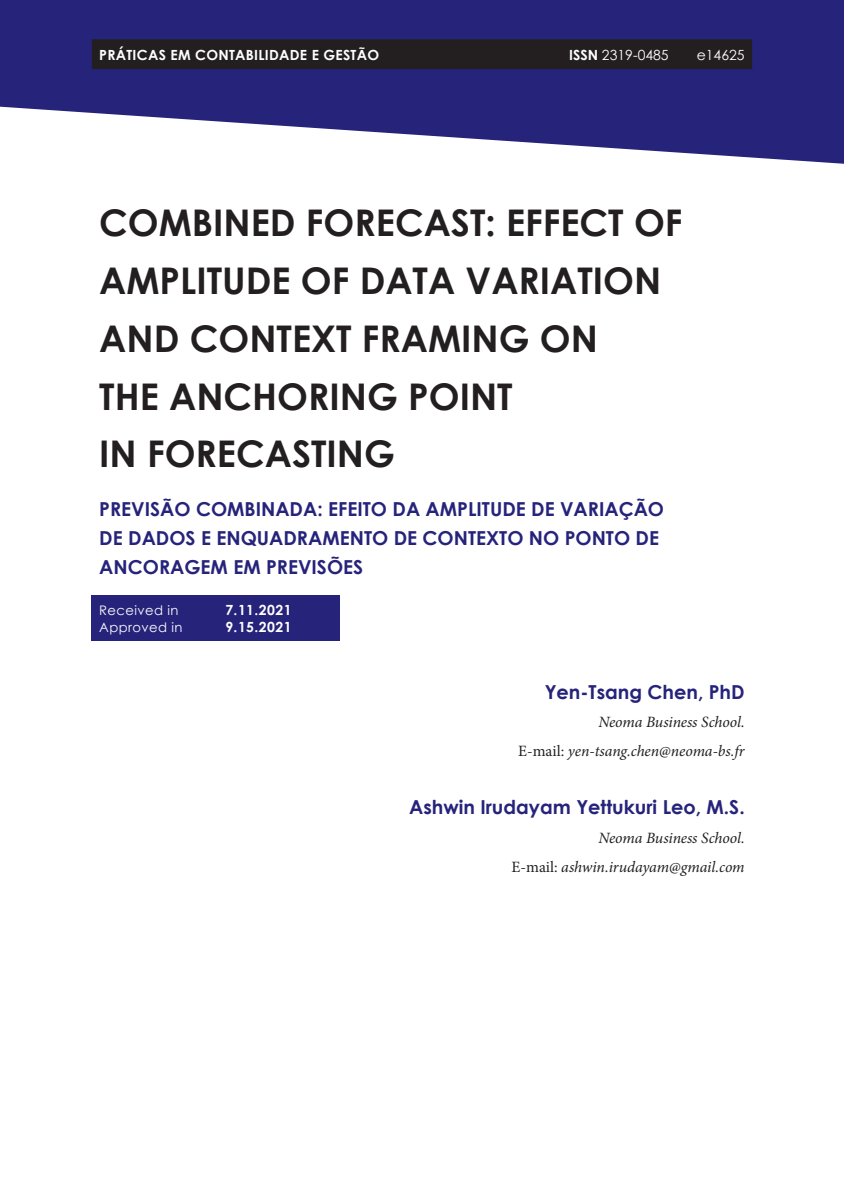
<style>
.page{position:relative;width:844px;height:1191px;background:#fff}
.page>*{position:absolute;margin:0;border:0;box-sizing:border-box;transform-origin:0 0}
.t1{font:700 36.75px/57.8px "Century Gothic";color:#231f20}
.t2{font:700 19.25px/28.9px "Century Gothic";color:#26237b}
.t3{font:italic 15.75px/28.9px "Minion Pro";letter-spacing:-.005em;color:#231f20;text-align:right}
.t4{font:700 14px "Century Gothic";letter-spacing:.02em;color:#fff}
.t5{font:14px "Century Gothic";color:#fff}
.t6{font:13.12px "Century Gothic";letter-spacing:.03em;color:#fff}
.s1{font-weight:700}
.s2{font-style:normal}
</style>
<div class="page">
<svg style="left:0;top:0;width:843px;height:164px;fill:#26237b"></svg>
<div style="left:92px;top:39px;width:660px;height:30px;background:#231f20"></div>
<div style="left:92px;top:595px;width:248px;height:46px;background:#26237b"></div>
<p class="t4" style="left:99px;top:44px;width:281px">PRÁTICAS EM CONTABILIDADE E GESTÃO</p>
<p class="t5" style="left:569px;top:45px;width:101px"><span class="s1">ISSN</span> 2319-0485</p>
<p class="t5" style="left:696px;top:45px;width:49px">e14625</p>
<h1 class="t1" style="left:99px;top:192px;width:584px">COMBINED FORECAST: EFFECT OF<br>AMPLITUDE OF DATA VARIATION<br>AND CONTEXT FRAMING ON<br>THE ANCHORING POINT<br>IN FORECASTING</h1>
<p class="t2" style="left:99px;top:494px;width:566px">PREVISÃO COMBINADA: EFEITO DA AMPLITUDE DE VARIAÇÃO<br>DE DADOS E ENQUADRAMENTO DE CONTEXTO NO PONTO DE<br>ANCORAGEM EM PREVISÕES</p>
<p class="t6" style="left:99px;top:601px;width:81px">Received in</p>
<p class="t4" style="left:225px;top:599px;width:68px">7.11.2021</p>
<p class="t6" style="left:99px;top:618px;width:85px">Approved in</p>
<p class="t4" style="left:225px;top:616px;width:68px">9.15.2021</p>
<p class="t2" style="left:544px;top:676px;width:201px">Yen-Tsang Chen, PhD</p>
<p class="t3" style="left:518px;top:708px;width:228px">Neoma Business School.<br><span class="s2">E-mail:</span> yen-tsang.chen@neoma-bs.fr</p>
<p class="t2" style="left:409px;top:791px;width:337px">Ashwin Irudayam Yettukuri Leo, M.S.</p>
<p class="t3" style="left:511px;top:823px;width:234px">Neoma Business School.<br><span class="s2">E-mail:</span> ashwin.irudayam@gmail.com</p>
</div>
